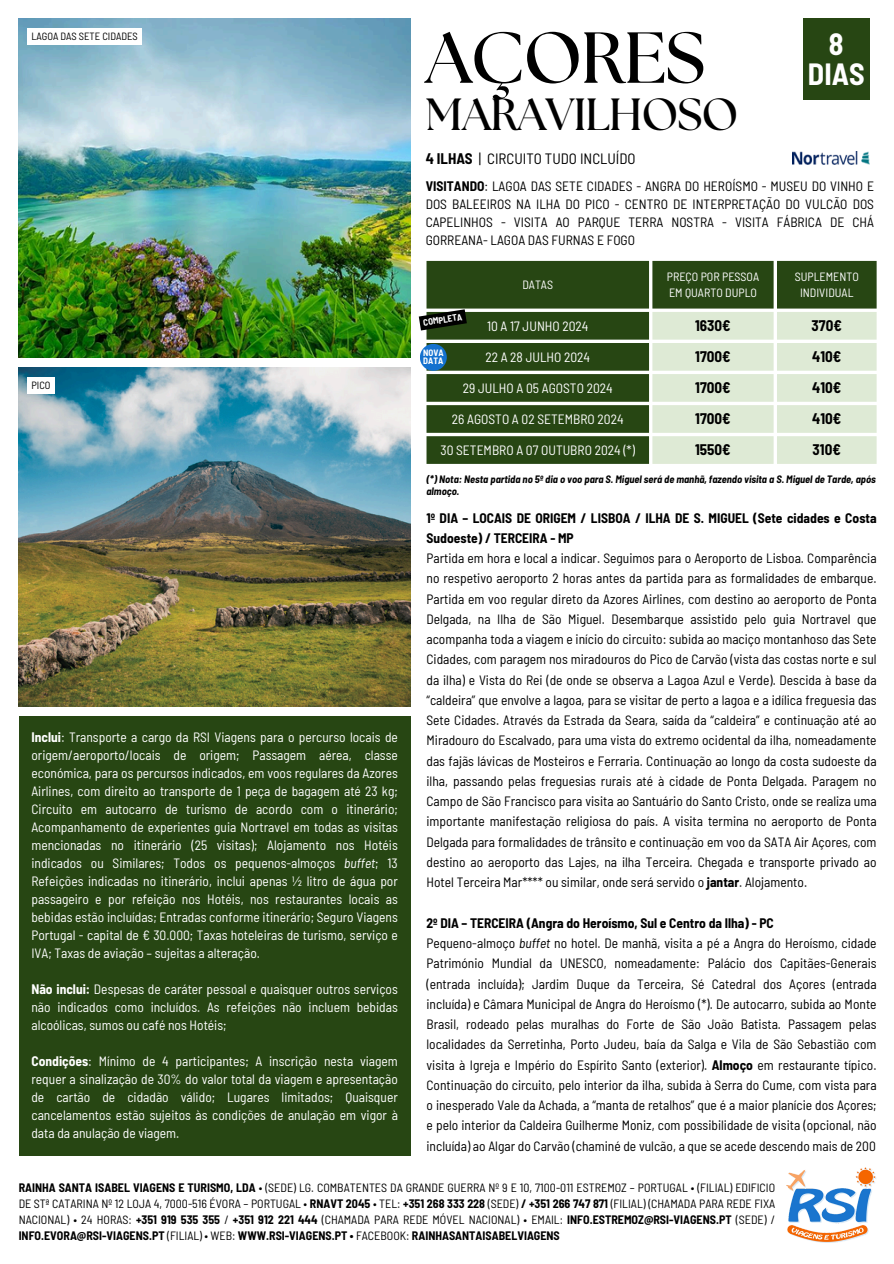
<style>
.page{position:relative;width:894px;height:1264px;background:#fff}
.page>*{position:absolute;margin:0;border:0;box-sizing:border-box;transform-origin:0 0}
.t1{font:700 72px "The Seasons";letter-spacing:-.02em;color:#000}
.t2{font:700 45px "The Seasons";letter-spacing:-.02em;color:#000}
.t3{font:700 semi-condensed 30px/29.2px "Barlow";color:#fff;text-align:center}
.t4{font:700 semi-condensed 15px "Barlow";color:#000}
.t5{font:semi-condensed 15px "Barlow";color:#000}
.t6{font:semi-condensed 13.5px/20.2px "Barlow";color:#000}
.t7{font:semi-condensed 13.5px/18px "Barlow";color:#fff;text-align:justify}
.t8{font:semi-condensed 12px/16px "Barlow";color:#000;text-align:justify}
.t9{font:semi-condensed 12px "Barlow";color:#fff}
.t10{font:italic 700 semi-condensed 10.5px/12.3px "Barlow";color:#000}
.t11{font:semi-condensed 10.5px "Barlow";color:#000}
.t12{font:700 semi-condensed 9px "Barlow";color:#fff}
.s1{font-weight:700}
.s2{font-style:italic}
</style>
<div class="page">
<img style="left:786px;top:1167px;width:90px;height:75px">
<div style="left:19px;top:716px;width:391px;height:438px;background:#274613"></div>
<img style="left:19px;top:18px;width:391px;height:339px">
<div style="left:802px;top:18px;width:67px;height:82px;background:#274613"></div>
<img style="left:792px;top:152px;width:77px;height:12px">
<svg style="left:426px;top:261px;width:450px;height:203px;background:#3b5729"></svg>
<svg style="left:652px;top:312px;width:224px;height:152px;background:#e1ecd9"></svg>
<img style="left:19px;top:367px;width:391px;height:339px">
<div style="left:27px;top:28px;width:115px;height:17px;background:#fff"></div>
<div style="left:27px;top:377px;width:28px;height:16px;background:#fff"></div>
<div style="left:420px;top:344px;width:26px;height:27px;background:#1471cf;border-radius:50%"></div>
<svg style="left:418px;top:309px;width:48px;height:21px"></svg>
<p class="t11" style="left:31px;top:29px;width:108px">LAGOA DAS SETE CIDADES</p>
<h4 class="t11" style="left:31px;top:378px;width:21px">PICO</h4>
<p class="t1" style="left:425px;top:25px;width:281px">AÇORES</p>
<p class="t2" style="left:425px;top:94px;width:314px">MARAVILHOSO</p>
<p class="t5" style="left:425px;top:149px;width:211px"><span class="s1">4 ILHAS</span> | CIRCUITO TUDO INCLUÍDO</p>
<p class="t3" style="left:807px;top:29px;width:58px">8<br>DIAS</p>
<p class="t6" style="left:425px;top:177px;width:450px;line-height:18px;text-align:justify"><span class="s1">VISITANDO</span>: LAGOA DAS SETE CIDADES - ANGRA DO HEROÍSMO - MUSEU DO VINHO E DOS BALEEIROS NA ILHA DO PICO - CENTRO DE INTERPRETAÇÃO DO VULCÃO DOS CAPELINHOS - VISITA AO PARQUE TERRA NOSTRA - VISITA FÁBRICA DE CHÁ GORREANA- LAGOA DAS FURNAS E FOGO</p>
<h4 class="t9" style="left:522px;top:277px;width:32px">DATAS</h4>
<h4 class="t9" style="left:666px;top:269px;width:94px">PREÇO POR PESSOA</h4>
<h4 class="t9" style="left:668px;top:285px;width:89px">EM QUARTO DUPLO</h4>
<h1 class="t9" style="left:794px;top:269px;width:65px">SUPLEMENTO</h1>
<h2 class="t9" style="left:799px;top:285px;width:55px">INDIVIDUAL</h2>
<p class="t12" style="left:422px;top:317px;width:41px;rotate:-9deg">COMPLETA</p>
<h3 class="t7" style="left:487px;top:316px;width:103px">10 A 17 JUNHO 2024</h3>
<p class="t4" style="left:695px;top:316px;width:37px">1630€</p>
<p class="t4" style="left:811px;top:316px;width:32px">370€</p>
<p class="t7" style="left:485px;top:347px;width:106px">22 A 28 JULHO 2024</p>
<p class="t4" style="left:695px;top:347px;width:37px">1700€</p>
<p class="t4" style="left:812px;top:347px;width:31px">410€</p>
<p class="t7" style="left:462px;top:378px;width:151px">29 JULHO A 05 AGOSTO 2024</p>
<p class="t4" style="left:695px;top:378px;width:37px">1700€</p>
<p class="t4" style="left:812px;top:378px;width:31px">410€</p>
<p class="t7" style="left:452px;top:410px;width:173px">26 AGOSTO A 02 SETEMBRO 2024</p>
<p class="t4" style="left:695px;top:409px;width:37px">1700€</p>
<p class="t4" style="left:812px;top:409px;width:31px">410€</p>
<p class="t7" style="left:440px;top:441px;width:196px">30 SETEMBRO A 07 OUTUBRO 2024 (*)</p>
<p class="t4" style="left:695px;top:440px;width:37px">1550€</p>
<p class="t4" style="left:812px;top:440px;width:30px">310€</p>
<h5 class="t12" style="left:423px;top:347px;width:22px">NOVA</h5>
<p class="t12" style="left:423px;top:355px;width:22px">DATA</p>
<h4 class="t10" style="left:426px;top:472px;width:450px">(*) Nota: Nesta partida no 5º dia o voo para S. Miguel será de manhã, fazendo visita a S. Miguel de Tarde, após almoço.</h4>
<p class="t6" style="left:426px;top:507px;width:451px"><span class="s1">1º DIA – LOCAIS DE ORIGEM / LISBOA / ILHA DE S. MIGUEL (Sete cidades e Costa Sudoeste) / TERCEIRA - MP<br></span>Partida em hora e local a indicar. Seguimos para o Aeroporto de Lisboa. Comparência no respetivo aeroporto 2 horas antes da partida para as formalidades de embarque.<br>Partida em voo regular direto da Azores Airlines, com destino ao aeroporto de Ponta Delgada, na Ilha de São Miguel. Desembarque assistido pelo guia Nortravel que acompanha toda a viagem e início do circuito: subida ao maciço montanhoso das Sete Cidades, com paragem nos miradouros do Pico de Carvão (vista das costas norte e sul da ilha) e Vista do Rei (de onde se observa a Lagoa Azul e Verde). Descida à base da “caldeira” que envolve a lagoa, para se visitar de perto a lagoa e a idílica freguesia das Sete Cidades. Através da Estrada da Seara, saída da “caldeira” e continuação até ao Miradouro do Escalvado, para uma vista do extremo ocidental da ilha, nomeadamente das fajãs lávicas de Mosteiros e Ferraria. Continuação ao longo da costa sudoeste da ilha, passando pelas freguesias rurais até à cidade de Ponta Delgada. Paragem no Campo de São Francisco para visita ao Santuário do Santo Cristo, onde se realiza uma importante manifestação religiosa do país. A visita termina no aeroporto de Ponta Delgada para formalidades de trânsito e continuação em voo da SATA Air Açores, com destino ao aeroporto das Lajes, na ilha Terceira. Chegada e transporte privado ao Hotel Terceira Mar**** ou similar, onde será servido o <span class="s1">jantar</span>. Alojamento.</p>
<p class="t6" style="left:426px;top:912px;width:451px"><span class="s1">2º DIA – TERCEIRA (Angra do Heroísmo, Sul e Centro da Ilha) - PC<br></span>Pequeno-almoço <span class="s2">buffet</span> no hotel. De manhã, visita a pé a Angra do Heroísmo, cidade Património Mundial da UNESCO, nomeadamente: Palácio dos Capitães-Generais (entrada incluída); Jardim Duque da Terceira, Sé Catedral dos Açores (entrada incluída) e Câmara Municipal de Angra do Heroísmo (*). De autocarro, subida ao Monte Brasil, rodeado pelas muralhas do Forte de São João Batista. Passagem pelas localidades da Serretinha, Porto Judeu, baía da Salga e Vila de São Sebastião com visita à Igreja e Império do Espírito Santo (exterior). <span class="s1">Almoço</span> em restaurante típico.<br>Continuação do circuito, pelo interior da ilha, subida à Serra do Cume, com vista para o inesperado Vale da Achada, a “manta de retalhos” que é a maior planície dos Açores; e pelo interior da Caldeira Guilherme Moniz, com possibilidade de visita (opcional, não incluída) ao Algar do Carvão (chaminé de vulcão, a que se acede descendo mais de 200</p>
<p class="t8" style="left:19px;top:1179px;width:757px"><span class="s1">RAINHA SANTA ISABEL VIAGENS E TURISMO, LDA</span> • (SEDE) LG. COMBATENTES DA GRANDE GUERRA Nº 9 E 10, 7100-011 ESTREMOZ – PORTUGAL • (FILIAL) EDIFICIO DE STª CATARINA Nº 12 LOJA 4, 7000-516 ÉVORA – PORTUGAL • <span class="s1">RNAVT 2045</span> • TEL: <span class="s1">+351 268 333 228</span> (SEDE) <span class="s1">/ +351 266 747 871</span> (FILIAL) (CHAMADA PARA REDE FIXA NACIONAL) • 24 HORAS: <span class="s1">+351 919 535 355</span> / <span class="s1">+351 912 221 444</span> (CHAMADA PARA REDE MÓVEL NACIONAL) • EMAIL: <span class="s1">INFO.ESTREMOZ@RSI-VIAGENS.PT</span> (SEDE) / <span class="s1">INFO.EVORA@RSI-VIAGENS.PT</span> (FILIAL) • WEB: <span class="s1">WWW.RSI-VIAGENS.PT •</span> FACEBOOK: <span class="s1">RAINHASANTAISABELVIAGENS</span></p>
<p class="t7" style="left:31px;top:727px;width:368px"><span class="s1">Inclui</span>: Transporte a cargo da RSI Viagens para o percurso locais de origem/aeroporto/locais de origem; Passagem aérea, classe económica, para os percursos indicados, em voos regulares da Azores Airlines, com direito ao transporte de 1 peça de bagagem até 23 kg; Circuito em autocarro de turismo de acordo com o itinerário; Acompanhamento de experientes guia Nortravel em todas as visitas mencionadas no itinerário (25 visitas); Alojamento nos Hotéis indicados ou Similares; Todos os pequenos-almoços <span class="s2">buffet</span>; 13<br>Refeições indicadas no itinerário, inclui apenas ½ litro de água por passageiro e por refeição nos Hotéis, nos restaurantes locais as bebidas estão incluídas; Entradas conforme itinerário; Seguro Viagens Portugal - capital de € 30.000; Taxas hoteleiras de turismo, serviço e IVA; Taxas de aviação – sujeitas a alteração.</p>
<p class="t7" style="left:31px;top:979px;width:368px"><span class="s1">Não inclui:</span> Despesas de caráter pessoal e quaisquer outros serviços não indicados como incluídos. As refeições não incluem bebidas alcoólicas, sumos ou café nos Hotéis;</p>
<p class="t7" style="left:31px;top:1051px;width:368px"><span class="s1">Condições</span>: Mínimo de 4 participantes; A inscrição nesta viagem requer a sinalização de 30% do valor total da viagem e apresentação de cartão de cidadão válido; Lugares limitados; Quaisquer cancelamentos estão sujeitos às condições de anulação em vigor à data da anulação de viagem.</p>
</div>
